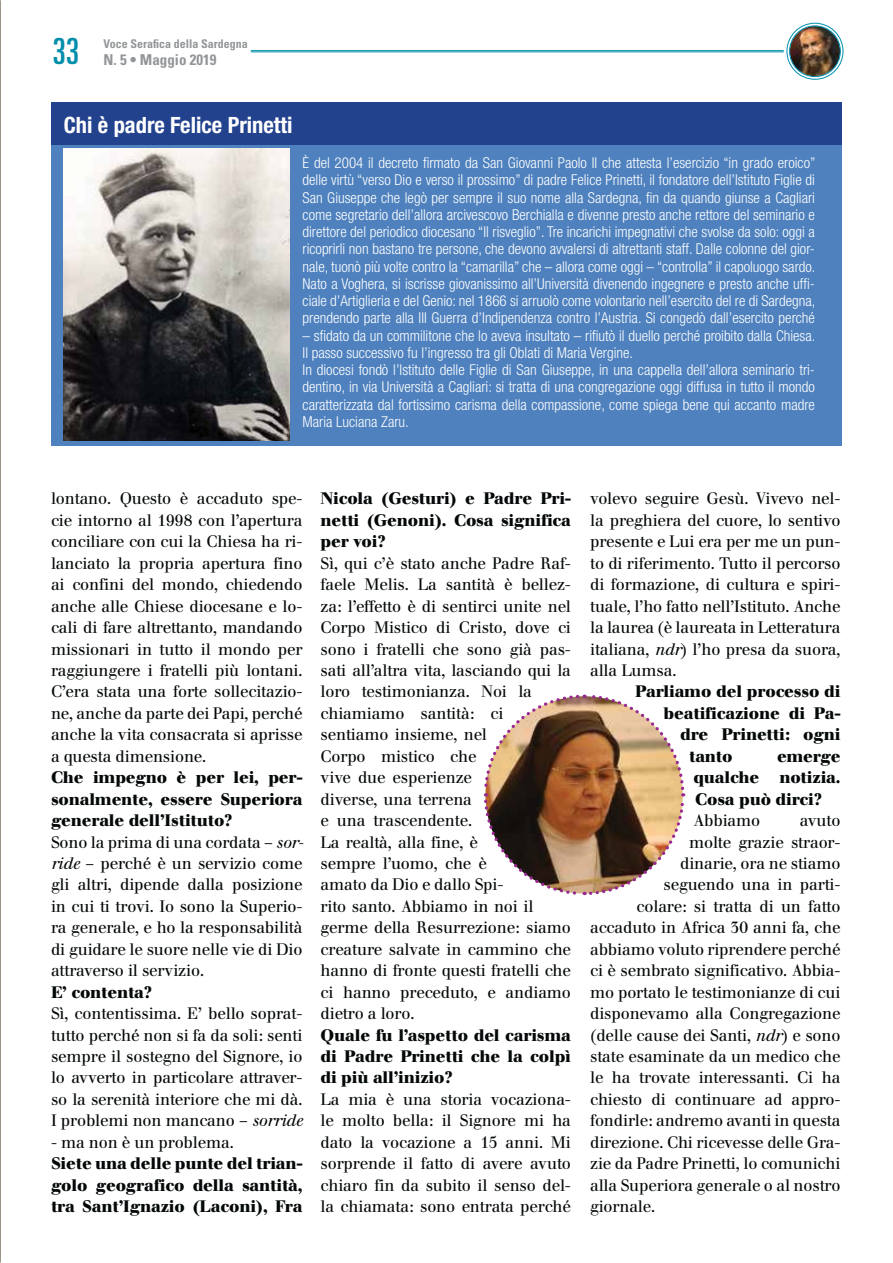
<style>
.page{position:relative;width:893px;height:1263px;background:#fff}
.page>*{position:absolute;margin:0;border:0;box-sizing:border-box;transform-origin:0 0}
.t1{font:ultra-condensed 36px "Univers";color:#018eab}
.t2{font:700 condensed 22.5px "Helvetica Neue";color:#fff}
.t3{font:16.5px/21.5px "Walbaum";letter-spacing:-.01em;color:#040809;text-align:justify}
.t4{font:700 16.5px/21.5px "Walbaum";letter-spacing:-.01em;color:#040809;text-align:justify}
.t5{font:300 condensed 15px/17.2px "Helvetica Neue";color:#fff;text-align:justify}
.t6{font:700 condensed 15px "Univers";color:#939698}
.t7{font:700 condensed 12px "Univers";color:#939698}
.s1{font-weight:700}
.s2{font-style:italic}
</style>
<div class="page">
<img style="left:790px;top:26px;width:50px;height:50px;border-radius:50%">
<div style="left:787px;top:23px;width:56px;height:57px;border:1px solid #018eab;border-radius:50%"></div>
<div style="left:789px;top:26px;width:51px;height:51px;border:1px solid #018eab;border-radius:50%"></div>
<hr style="left:251px;top:50px;width:533px;height:1px;background:#018eab">
<hr style="left:251px;top:52px;width:533px;height:1px;background:#018eab">
<img style="left:484px;top:694px;width:202px;height:202px">
<div style="left:51px;top:145px;width:791px;height:300px;background:#4e81be"></div>
<div style="left:51px;top:102px;width:791px;height:43px;background:#23428e"></div>
<img style="left:64px;top:148px;width:225px;height:292px">
<h1 class="t1" style="left:53px;top:38px;width:28px">33</h1>
<p class="t7" style="left:104px;top:39px;width:146px">Voce Serafica della Sardegna</p>
<p class="t6" style="left:104px;top:54px;width:114px">N. 5 • Maggio 2019</p>
<h2 class="t2" style="left:64px;top:117px;width:230px">Chi è padre Felice Prinetti</h2>
<p class="t5" style="left:303px;top:156px;width:514px">È del 2004 il decreto firmato da San Giovanni Paolo II che attesta l’esercizio “in grado eroico” delle virtù “verso Dio e verso il prossimo” di padre Felice Prinetti, il fondatore dell’Istituto Figlie di San Giuseppe che legò per sempre il suo nome alla Sardegna, fin da quando giunse a Cagliari come segretario dell’allora arcivescovo Berchialla e divenne presto anche rettore del seminario e direttore del periodico diocesano “Il risveglio”. Tre incarichi impegnativi che svolse da solo: oggi a ricoprirli non bastano tre persone, che devono avvalersi di altrettanti staff. Dalle colonne del gior&shy;nale, tuonò più volte contro la “camarilla” che – allora come oggi – “controlla” il capoluogo sardo.<br>Nato a Voghera, si iscrisse giovanissimo all’Università divenendo ingegnere e presto anche uffi&shy;ciale d’Artiglieria e del Genio: nel 1866 si arruolò come volontario nell’esercito del re di Sardegna, prendendo parte alla III Guerra d’Indipendenza contro l’Austria. Si congedò dall’esercito perché</p>
<p class="t5" style="left:303px;top:328px;width:514px;text-align:left">– sfidato da un commilitone che lo aveva insultato – rifiutò il duello perché proibito dalla Chiesa.<br>Il passo successivo fu l’ingresso tra gli Oblati di Maria Vergine.<br>In diocesi fondò l’Istituto delle Figlie di San Giuseppe, in una cappella dell’allora seminario tri&shy;dentino, in via Università a Cagliari: si tratta di una congregazione oggi diffusa in tutto il mondo caratterizzata dal fortissimo carisma della compassione, come spiega bene qui accanto madre Maria Luciana Zaru.</p>
<p class="t3" style="left:51px;top:490px;width:253px">lontano. Questo è accaduto spe&shy;cie intorno al 1998 con l’apertura conciliare con cui la Chiesa ha ri&shy;lanciato la propria apertura fino ai confini del mondo, chiedendo anche alle Chiese diocesane e lo&shy;cali di fare altrettanto, mandando missionari in tutto il mondo per raggiungere i fratelli più lontani.<br>C’era stata una forte sollecitazio&shy;ne, anche da parte dei Papi, perché anche la vita consacrata si aprisse a questa dimensione.</p>
<p class="t3" style="left:51px;top:768px;width:254px;text-align:left"><span class="s1">Che impegno è per lei, per&shy;sonalmente, essere Superiora generale dell’Istituto?<br></span>Sono la prima di una cordata – <span class="s2">sor&shy;ride</span> – perché è un servizio come gli altri, dipende dalla posizione in cui ti trovi. Io sono la Superio&shy;ra generale, e ho la responsabilità di guidare le suore nelle vie di Dio attraverso il servizio.</p>
<p class="t4" style="left:51px;top:983px;width:102px">E’ contenta?</p>
<p class="t3" style="left:51px;top:1004px;width:253px">Sì, contentissima. E’ bello soprat&shy;tutto perché non si fa da soli: senti sempre il sostegno del Signore, io lo avverto in particolare attraver&shy;so la serenità interiore che mi dà.<br>I problemi non mancano – <span class="s2">sorride</span></p>
<p class="t3" style="left:51px;top:1133px;width:184px">- ma non è un problema.</p>
<p class="t4" style="left:51px;top:1154px;width:253px">Siete una delle punte del trian&shy;golo geografico della santità, tra Sant’Ignazio (Laconi), Fra</p>
<p class="t4" style="left:321px;top:490px;width:252px">Nicola (Gesturi) e Padre Pri&shy;netti (Genoni). Cosa significa per voi?</p>
<p class="t3" style="left:321px;top:554px;width:252px;text-align:left">Sì, qui c’è stato anche Padre Raf&shy;faele Melis. La santità è bellez&shy;za: l’effetto è di sentirci unite nel<br>Corpo Mistico di Cristo, dove ci sono i fratelli che sono già pas&shy;sati all’altra vita, lasciando qui la loro testimonianza. Noi la chiamiamo santità: ci sentiamo insieme, nel<br>Corpo mistico che<br>vive due esperienze<br>diverse, una terrena<br>e una trascendente.<br>La realtà, alla fine, è<br>sempre l’uomo, che è<br>amato da Dio e dallo Spi-<br>rito santo. Abbiamo in noi il germe della Resurrezione: siamo creature salvate in cammino che hanno di fronte questi fratelli che ci hanno preceduto, e andiamo dietro a loro.</p>
<p class="t4" style="left:321px;top:1026px;width:252px">Quale fu l’aspetto del carisma di Padre Prinetti che la colpì di più all’inizio?</p>
<p class="t3" style="left:321px;top:1090px;width:252px">La mia è una storia vocaziona&shy;le molto bella: il Signore mi ha dato la vocazione a 15 anni. Mi sorprende il fatto di avere avuto chiaro fin da subito il senso del&shy;la chiamata: sono entrata perché</p>
<p class="t3" style="left:590px;top:490px;width:252px">volevo seguire Gesù. Vivevo nel&shy;la preghiera del cuore, lo sentivo presente e Lui era per me un pun&shy;to di riferimento. Tutto il percorso di formazione, di cultura e spiri&shy;tuale, l’ho fatto nell’Istituto. Anche la laurea (è laureata in Letteratura italiana, <span class="s2">ndr</span>) l’ho presa da suora, alla Lumsa.</p>
<p class="t4" style="left:635px;top:683px;width:207px">Parliamo del processo di</p>
<p class="t4" style="left:663px;top:704px;width:178px">beatificazione di Pa-</p>
<p class="t4" style="left:680px;top:726px;width:162px">dre Prinetti: ogni</p>
<p class="t4" style="left:689px;top:747px;width:45px">tanto</p>
<p class="t4" style="left:693px;top:747px;width:148px;text-indent:83px">emerge qualche notizia.<br>Cosa può dirci?</p>
<p class="t3" style="left:693px;top:811px;width:68px">Abbiamo</p>
<p class="t3" style="left:800px;top:811px;width:42px">avuto</p>
<p class="t3" style="left:689px;top:833px;width:153px">molte grazie straor-</p>
<p class="t3" style="left:680px;top:854px;width:162px">dinarie, ora ne stiamo</p>
<p class="t3" style="left:663px;top:876px;width:178px">seguendo una in parti-</p>
<p class="t3" style="left:636px;top:897px;width:205px">colare: si tratta di un fatto</p>
<p class="t3" style="left:590px;top:918px;width:252px">accaduto in Africa 30 anni fa, che</p>
<p class="t3" style="left:590px;top:940px;width:252px">abbiamo voluto riprendere perché</p>
<p class="t3" style="left:590px;top:961px;width:252px">ci è sembrato significativo. Abbia-</p>
<p class="t3" style="left:590px;top:983px;width:252px">mo portato le testimonianze di cui</p>
<p class="t3" style="left:590px;top:1004px;width:252px">disponevamo alla Congregazione</p>
<p class="t3" style="left:590px;top:1026px;width:252px">(delle cause dei Santi, <span class="s2">ndr</span>) e sono</p>
<p class="t3" style="left:590px;top:1047px;width:252px">state esaminate da un medico che</p>
<p class="t3" style="left:590px;top:1069px;width:252px">le ha trovate interessanti. Ci ha</p>
<p class="t3" style="left:590px;top:1090px;width:252px">chiesto di continuare ad appro-</p>
<p class="t3" style="left:590px;top:1111px;width:252px">fondirle: andremo avanti in questa</p>
<p class="t3" style="left:590px;top:1133px;width:252px">direzione. Chi ricevesse delle Gra-</p>
<p class="t3" style="left:590px;top:1154px;width:252px">zie da Padre Prinetti, lo comunichi</p>
<p class="t3" style="left:590px;top:1176px;width:252px">alla Superiora generale o al nostro</p>
<p class="t3" style="left:590px;top:1197px;width:67px">giornale.</p>
</div>
